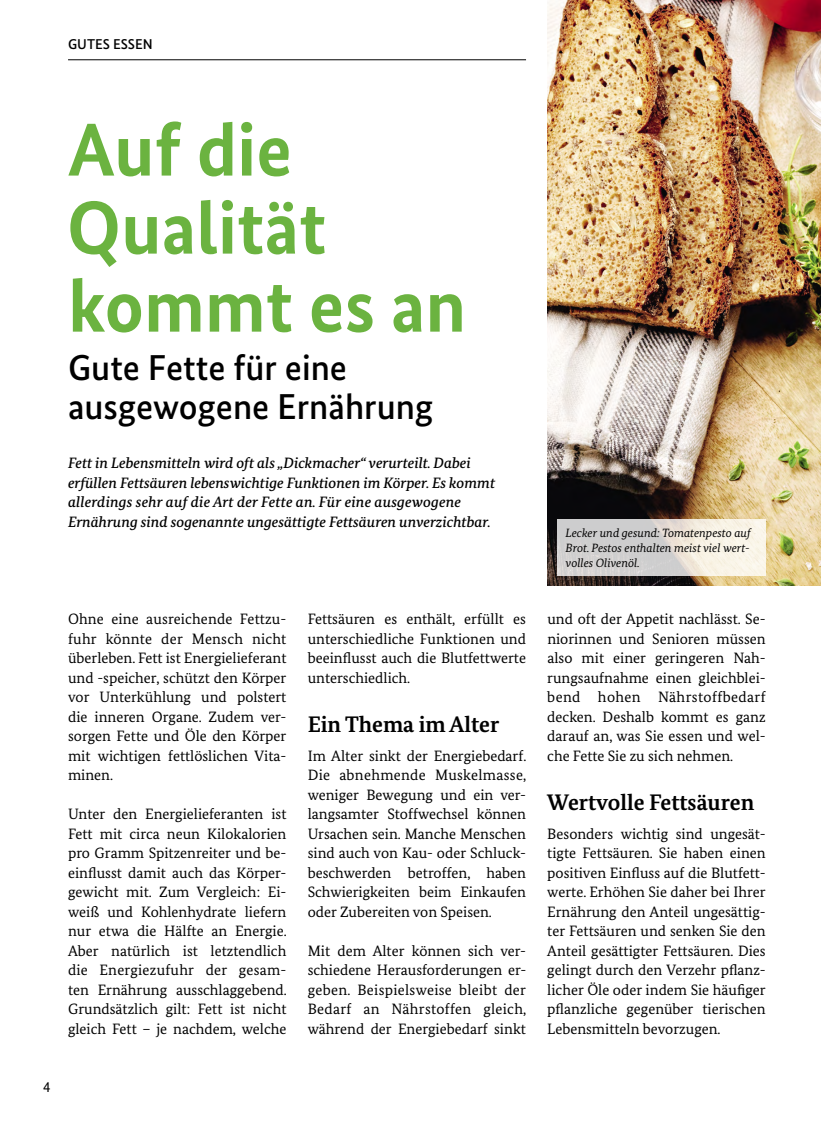
<style>
.page{position:relative;width:821px;height:1123px;background:#fff}
.page>*{position:absolute;margin:0;border:0;box-sizing:border-box;transform-origin:0 0}
.t1{font:700 75px/78px "Bundes Sans";color:#6bb340}
.t2{font:500 36px/39px "Bundes Sans";color:#000}
.t3{font:700 22.5px "Bundes Serif";color:#000}
.t4{font:15px/19.5px "Bundes Serif";color:#000;text-align:justify}
.t5{font:italic 500 15px/19.5px "Bundes Serif";color:#000}
.t6{font:15px "Bundes Sans";color:#000}
.t7{font:500 14.25px "Bundes Sans";color:#000}
.t8{font:italic 12px/15px "Bundes Serif";color:#000;text-align:justify}
</style>
<div class="page">
<img style="left:547px;top:0;width:274px;height:585px">
<svg style="left:557px;top:519px;width:208px;height:56px;background:#e0ddd7"></svg>
<hr style="left:68px;top:59px;width:458px;height:1px;background:#000">
<p class="t7" style="left:68px;top:35px;width:86px">GUTES ESSEN</p>
<h1 class="t1" style="left:67px;top:110px;width:401px">Auf die<br>Qualität kommt es an</h1>
<p class="t2" style="left:68px;top:348px;width:367px">Gute Fette für eine ausgewogene Ernährung</p>
<p class="t5" style="left:68px;top:453px;width:428px">Fett in Lebensmitteln wird oft als „Dickmacher“ verurteilt. Dabei erfüllen Fettsäuren lebenswichtige Funktionen im Körper. Es kommt allerdings sehr auf die Art der Fette an. Für eine ausgewogene Ernährung sind sogenannte ungesättigte Fettsäuren unverzichtbar.</p>
<p class="t4" style="left:68px;top:609px;width:220px;text-align:left">Ohne eine ausreichende Fettzu&shy;fuhr könnte der Mensch nicht überleben. Fett ist Energielieferant und -speicher, schützt den Körper vor Unterkühlung und polstert die inneren Organe. Zudem ver&shy;sorgen Fette und Öle den Körper mit wichtigen fettlöslichen Vita&shy;minen.</p>
<p class="t4" style="left:68px;top:804px;width:220px">Unter den Energielieferanten ist Fett mit circa neun Kilokalorien pro Gramm Spitzenreiter und be&shy;einflusst damit auch das Körper&shy;gewicht mit. Zum Vergleich: Ei&shy;weiß und Kohlenhydrate liefern nur etwa die Hälfte an Energie.<br>Aber natürlich ist letztendlich die Energiezufuhr der gesam&shy;ten Ernährung ausschlaggebend.<br>Grundsätzlich gilt: Fett ist nicht gleich Fett – je nachdem, welche</p>
<p class="t6" style="left:43px;top:1078px;width:9px">4</p>
<p class="t4" style="left:308px;top:609px;width:220px">Fettsäuren es enthält, erfüllt es unterschiedliche Funktionen und beeinflusst auch die Blutfettwerte unterschiedlich.</p>
<h2 class="t3" style="left:308px;top:710px;width:193px">Ein Thema im Alter</h2>
<p class="t4" style="left:308px;top:745px;width:220px">Im Alter sinkt der Energiebedarf.<br>Die abnehmende Muskelmasse, weniger Bewegung und ein ver&shy;langsamter Stoffwechsel können Ursachen sein. Manche Menschen sind auch von Kau- oder Schluck&shy;beschwerden betroffen, haben Schwierigkeiten beim Einkaufen oder Zubereiten von Speisen.</p>
<p class="t4" style="left:308px;top:940px;width:220px">Mit dem Alter können sich ver&shy;schiedene Herausforderungen er&shy;geben. Beispielsweise bleibt der Bedarf an Nährstoffen gleich, während der Energiebedarf sinkt</p>
<p class="t8" style="left:565px;top:525px;width:187px">Lecker und gesund: Tomatenpesto auf Brot. Pestos enthalten meist viel wert&shy;volles Olivenöl.</p>
<p class="t4" style="left:547px;top:609px;width:220px;text-align:left">und oft der Appetit nachlässt. Se&shy;niorinnen und Senioren müssen also mit einer geringeren Nah&shy;rungsaufnahme einen gleichblei&shy;bend hohen Nährstoffbedarf decken. Deshalb kommt es ganz darauf an, was Sie essen und wel&shy;che Fette Sie zu sich nehmen.</p>
<h2 class="t3" style="left:547px;top:788px;width:208px">Wertvolle Fettsäuren</h2>
<p class="t4" style="left:547px;top:823px;width:220px">Besonders wichtig sind ungesät&shy;tigte Fettsäuren. Sie haben einen positiven Einfluss auf die Blutfett&shy;werte. Erhöhen Sie daher bei Ihrer Ernährung den Anteil ungesättig&shy;ter Fettsäuren und senken Sie den Anteil gesättigter Fettsäuren. Dies gelingt durch den Verzehr pflanz&shy;licher Öle oder indem Sie häufiger pflanzliche gegenüber tierischen Lebensmitteln bevorzugen.</p>
</div>
